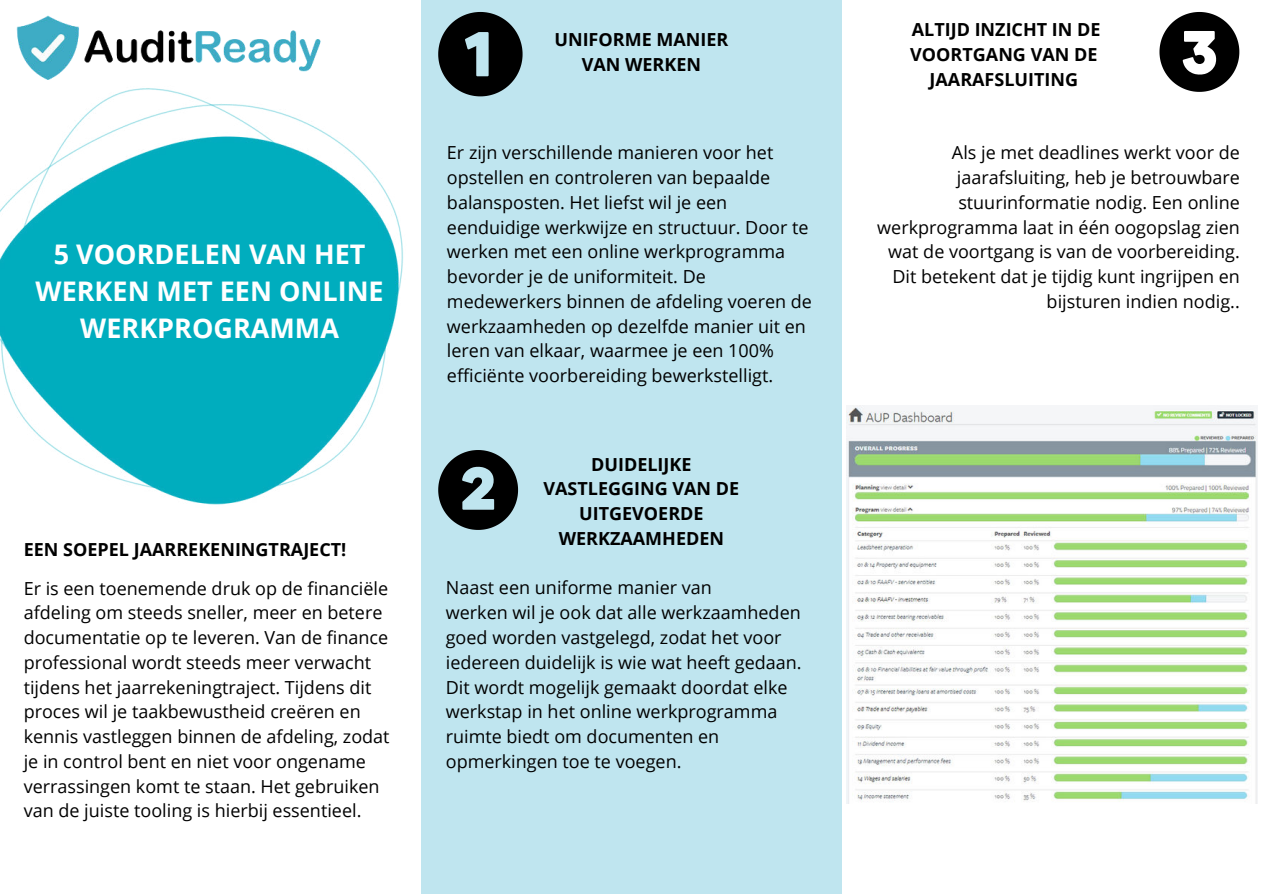
<style>
.page{position:relative;width:1263px;height:894px;background:#fff}
.page>*{position:absolute;margin:0;border:0;box-sizing:border-box;transform-origin:0 0}
.t1{font:700 27px/37px "Open Sans";color:#fff;text-align:center}
.t2{font:18px/24.8px "Open Sans";color:#000}
.t3{font:700 18px/24.8px "Open Sans";color:#000;text-align:center}
</style>
<div class="page">
<img style="left:16px;top:15px;width:305px;height:59px">
<svg style="left:1159px;top:12px;width:80px;height:80px"></svg>
<div style="left:421px;top:0;width:421px;height:893px;background:#bfe5ef"></div>
<svg style="left:438px;top:450px;width:80px;height:79px"></svg>
<svg style="left:438px;top:12px;width:85px;height:84px"></svg>
<img style="left:0;top:74px;width:404px;height:431px">
<img style="left:846px;top:405px;width:411px;height:398px">
<h1 class="t1" style="left:36px;top:234px;width:350px">5 VOORDELEN VAN HET<br>WERKEN MET EEN ONLINE<br>WERKPROGRAMMA</h1>
<p class="t3" style="left:24px;top:536px;width:324px">EEN SOEPEL JAARREKENINGTRAJECT!</p>
<p class="t2" style="left:24px;top:575px;width:367px">Er is een toenemende druk op de financiële afdeling om steeds sneller, meer en betere documentatie op te leveren. Van de finance professional wordt steeds meer verwacht tijdens het jaarrekeningtraject. Tijdens dit proces wil je taakbewustheid creëren en kennis vastleggen binnen de afdeling, zodat je in control bent en niet voor ongename verrassingen komt te staan. Het gebruiken van de juiste tooling is hierbij essentieel.</p>
<p class="t3" style="left:554px;top:26px;width:175px">UNIFORME MANIER<br>VAN WERKEN</p>
<p class="t2" style="left:447px;top:140px;width:367px">Er zijn verschillende manieren voor het opstellen en controleren van bepaalde balansposten. Het liefst wil je een eenduidige werkwijze en structuur. Door te werken met een online werkprogramma bevorder je de uniformiteit. De medewerkers binnen de afdeling voeren de werkzaamheden op dezelfde manier uit en leren van elkaar, waarmee je een 100% efficiënte voorbereiding bewerkstelligt.</p>
<p class="t3" style="left:543px;top:451px;width:197px">DUIDELIJKE<br>VASTLEGGING VAN DE<br>UITGEVOERDE<br>WERKZAAMHEDEN</p>
<p class="t2" style="left:446px;top:575px;width:357px">Naast een uniforme manier van<br>werken wil je ook dat alle werkzaamheden goed worden vastgelegd, zodat het voor iedereen duidelijk is wie wat heeft gedaan.<br>Dit wordt mogelijk gemaakt doordat elke werkstap in het online werkprogramma ruimte biedt om documenten en opmerkingen toe te voegen.</p>
<p class="t3" style="left:910px;top:17px;width:192px">ALTIJD INZICHT IN DE<br>VOORTGANG VAN DE<br>JAARAFSLUITING</p>
<p class="t2" style="left:877px;top:140px;width:364px;text-align:right">Als je met deadlines werkt voor de jaarafsluiting, heb je betrouwbare stuurinformatie nodig. Een online werkprogramma laat in één oogopslag zien wat de voortgang is van de voorbereiding.<br>Dit betekent dat je tijdig kunt ingrijpen en bijsturen indien nodig..</p>
</div>
